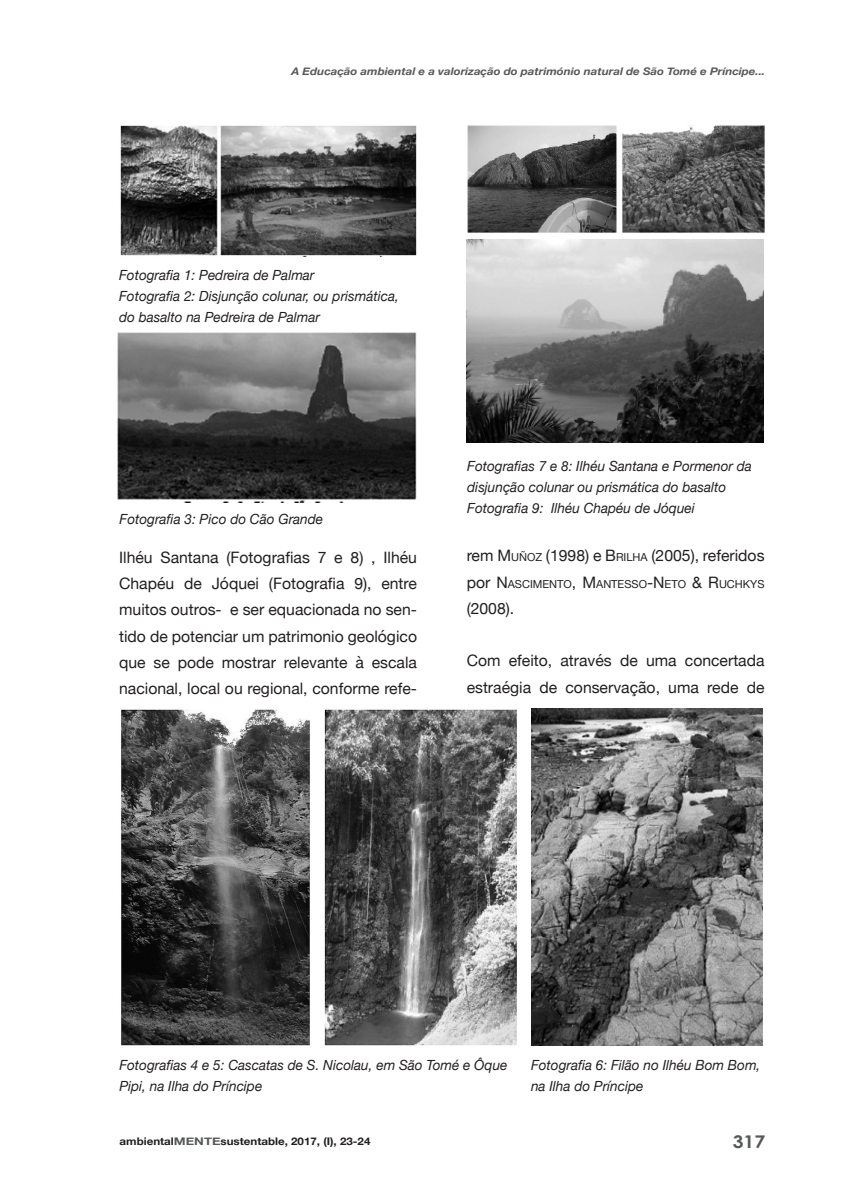
<style>
.page{position:relative;width:844px;height:1191px;background:#fff}
.page>*{position:absolute;margin:0;border:0;box-sizing:border-box;transform-origin:0 0}
.t1{font:700 17.5px "Century Gothic";color:#57585a;scale:1.1 1}
.t2{font:15.75px/26.2px "Helvetica Neue";color:#231f20;text-align:justify}
.t3{font:italic 14px/21px "Helvetica Neue";color:#231f20}
.t4{font:11.03px "Helvetica Neue";color:#231f20}
.t5{font:italic 700 10.5px "Helvetica Neue";color:#57585a;scale:1.1 1}
.t6{font:700 10.5px "Helvetica Neue";color:#231f20;scale:1.1 1}
.s1{font-size:11.03px}
.s2{font-size:15.75px}
.s3{color:#57585a}
</style>
<div class="page">
<img style="left:120px;top:125px;width:297px;height:131px">
<img style="left:117px;top:332px;width:300px;height:170px">
<img style="left:531px;top:708px;width:231px;height:337px">
<img style="left:467px;top:125px;width:298px;height:108px">
<img style="left:466px;top:240px;width:297px;height:203px">
<img style="left:121px;top:709px;width:396px;height:337px">
<p class="t5" style="left:291px;top:65px;width:432px">A Educação ambiental e a valorização do património natural de São Tomé e Príncipe...</p>
<p class="t3" style="left:119px;top:264px;width:281px">Fotografia 1: Pedreira de Palmar<br>Fotografia 2: Disjunção colunar, ou prismática, do basalto na Pedreira de Palmar</p>
<p class="t3" style="left:119px;top:508px;width:205px">Fotografia 3: Pico do Cão Grande</p>
<p class="t3" style="left:467px;top:455px;width:286px">Fotografias 7 e 8: Ilhéu Santana e Pormenor da disjunção colunar ou prismática do basalto<br>Fotografia 9: Ilhéu Chapéu de Jóquei</p>
<p class="t2" style="left:119px;top:544px;width:299px">Ilhéu Santana (Fotografias 7 e 8) , Ilhéu Chapéu de Jóquei (Fotografia 9), entre muitos outros- e ser equacionada no sen&shy;tido de potenciar um patrimonio geológico que se pode mostrar relevante à escala nacional, local ou regional, conforme refe-</p>
<p class="t2" style="left:466px;top:542px;width:299px">rem M<span class="s1">UÑOZ</span> (1998) e B<span class="s1">RILHA</span> (2005), referidos</p>
<p class="t4" style="left:466px;top:577px;width:299px"><span class="s2">por N</span>ASCIMENTO<span class="s2">, M</span>ANTESSO<span class="s2">-N</span>ETO <span class="s2">&amp; R</span>UCHKYS</p>
<p class="t2" style="left:466px;top:595px;width:49px">(2008).</p>
<p class="t2" style="left:466px;top:647px;width:299px">Com efeito, através de uma concertada estraégia de conservação, uma rede de</p>
<p class="t3" style="left:119px;top:1054px;width:389px">Fotografias 4 e 5: Cascatas de S. Nicolau, em São Tomé e Ôque<br>Pipi, na Ilha do Príncipe</p>
<p class="t3" style="left:531px;top:1054px;width:231px">Fotografia 6: Filão no Ilhéu Bom Bom, na Ilha do Príncipe</p>
<p class="t6" style="left:119px;top:1134px;width:229px">ambiental<span class="s3">MENTE</span>sustentable, 2017, (I), 23-24</p>
<p class="t1" style="left:732px;top:1130px;width:31px">317</p>
</div>
